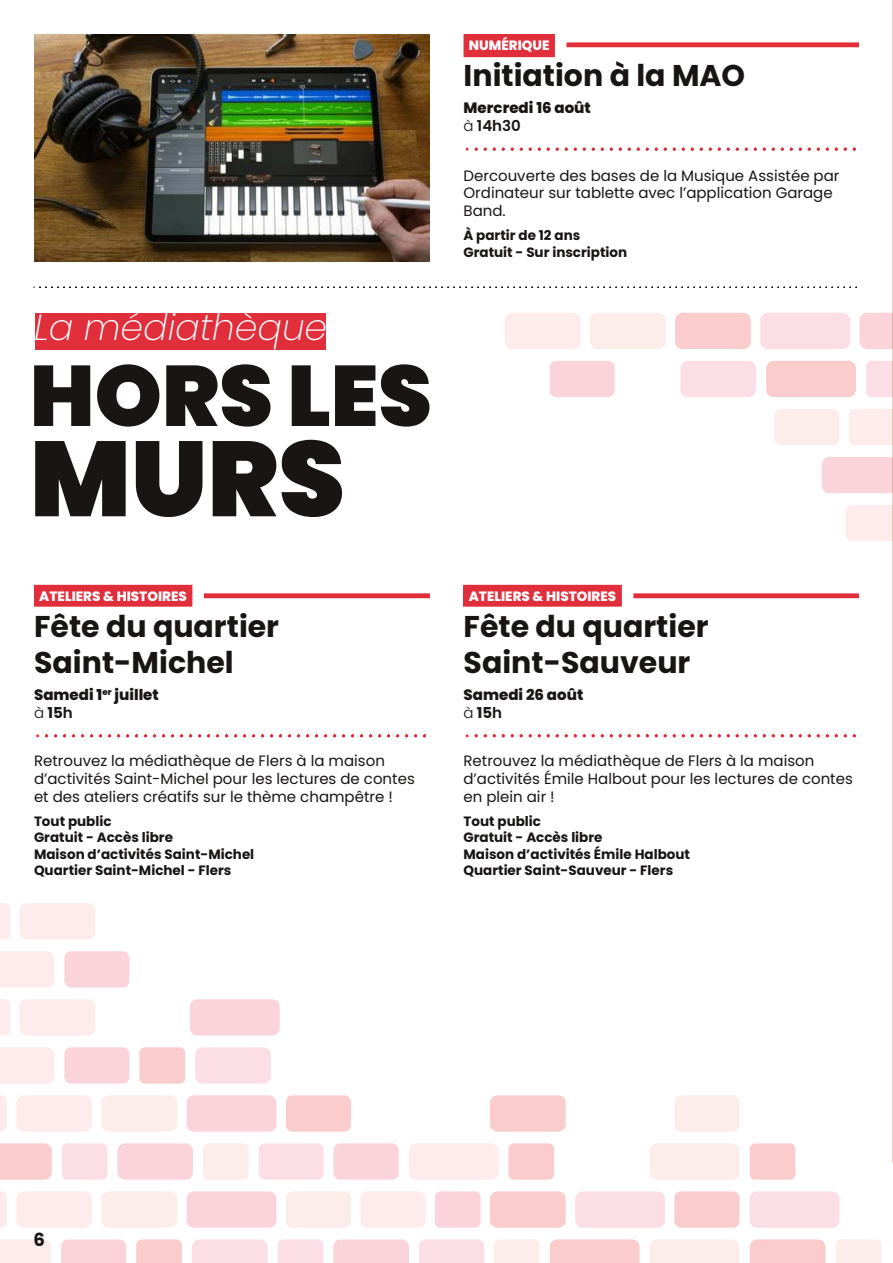
<style>
.page{position:relative;width:893px;height:1263px;background:#fff}
.page>*{position:absolute;margin:0;border:0;box-sizing:border-box;transform-origin:0 0}
.t1{font:900 106.2px "Poppins";color:#181514}
.t2{font:900 85.65px "Poppins";color:#181514}
.t3{font:italic 200 36.3px "Poppins";color:#fff}
.t4{font:700 30px/36px "Poppins";color:#181514}
.t5{font:700 18px "Poppins";color:#181514}
.t6{font:15px/18px "Poppins";color:#181514}
.t7{font:800 15px/18px "Poppins";color:#181514}
.t8{font:700 13.5px/16.6px "Poppins";color:#181514}
.t9{font:800 13.5px "Poppins";color:#fff}
.s1{font-weight:300}
.s2{font-weight:700}
.s3{font-weight:600}
</style>
<div class="page">
<div style="left:674px;top:1095px;width:65px;height:37px;background:#fdedea;border-radius:7px"></div>
<div style="left:259px;top:1143px;width:65px;height:37px;background:#fbdee6;border-radius:7px"></div>
<div style="left:286px;top:1095px;width:65px;height:37px;background:#facccb;border-radius:7px"></div>
<div style="left:334px;top:1143px;width:65px;height:37px;background:#fbd4db;border-radius:7px"></div>
<div style="left:203px;top:1143px;width:46px;height:37px;background:#fdedea;border-radius:6px"></div>
<div style="left:62px;top:1143px;width:45px;height:37px;background:#fbdee6;border-radius:6px"></div>
<div style="left:508px;top:1143px;width:46px;height:37px;background:#facccb;border-radius:6px"></div>
<div style="left:750px;top:1143px;width:45px;height:37px;background:#facccb;border-radius:6px"></div>
<svg style="left:0;top:1095px;width:7px;height:37px"></svg>
<div style="left:650px;top:1143px;width:89px;height:37px;background:#fdedea;border-radius:8px"></div>
<svg style="left:0;top:1143px;width:52px;height:37px;background:#facdcc"></svg>
<div style="left:187px;top:1095px;width:89px;height:37px;background:#fbd4db;border-radius:8px"></div>
<div style="left:409px;top:1143px;width:89px;height:37px;background:#fdeceb;border-radius:8px"></div>
<div style="left:101px;top:1095px;width:76px;height:37px;background:#fdedea;border-radius:8px"></div>
<div style="left:490px;top:1095px;width:76px;height:37px;background:#facccb;border-radius:8px"></div>
<div style="left:750px;top:1239px;width:75px;height:24px;background:#facccb"></div>
<div style="left:117px;top:1143px;width:76px;height:37px;background:#fbd4db;border-radius:8px"></div>
<div style="left:16px;top:1095px;width:76px;height:37px;background:#fdeceb;border-radius:8px"></div>
<div style="left:286px;top:1191px;width:65px;height:37px;background:#fdedea;border-radius:7px"></div>
<div style="left:419px;top:1239px;width:65px;height:24px;background:#fbdee6"></div>
<div style="left:674px;top:1191px;width:65px;height:37px;background:#facccb;border-radius:7px"></div>
<div style="left:61px;top:1239px;width:65px;height:24px;background:#fbd4db"></div>
<div style="left:360px;top:1191px;width:65px;height:37px;background:#fdeceb;border-radius:7px"></div>
<svg style="left:494px;top:1239px;width:46px;height:24px"></svg>
<svg style="left:836px;top:1239px;width:45px;height:24px"></svg>
<svg style="left:278px;top:1239px;width:45px;height:24px"></svg>
<svg style="left:136px;top:1239px;width:46px;height:24px"></svg>
<div style="left:435px;top:1191px;width:46px;height:37px;background:#fbd4db;border-radius:6px"></div>
<svg style="left:0;top:1191px;width:7px;height:37px"></svg>
<div style="left:650px;top:1239px;width:89px;height:24px;background:#fdedea"></div>
<div style="left:575px;top:1191px;width:90px;height:37px;background:#fbdee6;border-radius:8px"></div>
<div style="left:750px;top:1191px;width:90px;height:37px;background:#fbdee6;border-radius:8px"></div>
<div style="left:550px;top:1239px;width:90px;height:24px;background:#facccb"></div>
<div style="left:187px;top:1191px;width:89px;height:37px;background:#fbd4db;border-radius:8px"></div>
<svg style="left:0;top:1239px;width:51px;height:24px"></svg>
<div style="left:101px;top:1191px;width:76px;height:37px;background:#fdedea;border-radius:8px"></div>
<div style="left:192px;top:1239px;width:76px;height:24px;background:#fbdee6"></div>
<div style="left:490px;top:1191px;width:76px;height:37px;background:#facccb;border-radius:8px"></div>
<div style="left:333px;top:1239px;width:76px;height:24px;background:#fbd4db"></div>
<div style="left:16px;top:1191px;width:76px;height:37px;background:#fdeceb;border-radius:8px"></div>
<div style="left:64px;top:1047px;width:65px;height:36px;background:#fbd4db;border-radius:7px"></div>
<div style="left:139px;top:1047px;width:46px;height:36px;background:#facccb;border-radius:6px"></div>
<svg style="left:0;top:999px;width:10px;height:36px"></svg>
<div style="left:190px;top:999px;width:90px;height:36px;background:#fbd4db;border-radius:8px"></div>
<div style="left:0;top:1047px;width:54px;height:36px;background:#fdeceb"></div>
<div style="left:195px;top:1047px;width:76px;height:36px;background:#fbdee6;border-radius:8px"></div>
<div style="left:20px;top:999px;width:75px;height:36px;background:#fdeceb;border-radius:8px"></div>
<div style="left:64px;top:951px;width:65px;height:36px;background:#fbd4db;border-radius:7px"></div>
<svg style="left:0;top:903px;width:10px;height:36px"></svg>
<div style="left:0;top:951px;width:54px;height:36px;background:#fdeceb"></div>
<div style="left:20px;top:903px;width:75px;height:36px;background:#fdeceb;border-radius:8px"></div>
<div style="left:846px;top:505px;width:46px;height:36px;background:#fdeceb"></div>
<div style="left:774px;top:409px;width:65px;height:36px;background:#fdedea;border-radius:7px"></div>
<div style="left:849px;top:409px;width:43px;height:36px;background:#fdeceb"></div>
<div style="left:822px;top:457px;width:70px;height:36px;background:#fbd4db"></div>
<div style="left:550px;top:361px;width:65px;height:36px;background:#fbd4db;border-radius:7px"></div>
<svg style="left:866px;top:361px;width:26px;height:36px"></svg>
<div style="left:760px;top:313px;width:90px;height:36px;background:#fbdee6;border-radius:8px"></div>
<div style="left:766px;top:361px;width:90px;height:36px;background:#facccb;border-radius:8px"></div>
<svg style="left:859px;top:313px;width:33px;height:36px"></svg>
<div style="left:590px;top:313px;width:76px;height:36px;background:#fdedea;border-radius:8px"></div>
<div style="left:680px;top:361px;width:76px;height:36px;background:#fbdee6;border-radius:8px"></div>
<div style="left:675px;top:313px;width:76px;height:36px;background:#facccb;border-radius:8px"></div>
<div style="left:505px;top:313px;width:75px;height:36px;background:#fdeceb;border-radius:8px"></div>
<img style="left:892px;top:0;width:1px;height:1163px">
<svg style="left:38px;top:734px;width:388px;height:3px"></svg>
<div style="left:34px;top:585px;width:158px;height:22px;background:#e02e3b"></div>
<div style="left:204px;top:593px;width:225px;height:5px;background:#e02e3b"></div>
<svg style="left:467px;top:734px;width:389px;height:3px"></svg>
<div style="left:463px;top:585px;width:159px;height:22px;background:#e02e3b"></div>
<div style="left:633px;top:593px;width:226px;height:5px;background:#e02e3b"></div>
<svg style="left:34px;top:286px;width:823px;height:2px"></svg>
<div style="left:35px;top:313px;width:291px;height:36px;background:#e02e3b"></div>
<img style="left:34px;top:34px;width:395px;height:228px">
<svg style="left:467px;top:148px;width:389px;height:3px"></svg>
<div style="left:464px;top:34px;width:91px;height:23px;background:#e02e3b"></div>
<div style="left:566px;top:42px;width:293px;height:5px;background:#e02e3b"></div>
<h3 class="t3" style="left:34px;top:307px;width:295px">La médiathèque</h3>
<h2 class="t2" style="left:30px;top:346px;width:403px">HORS LES</h2>
<h1 class="t1" style="left:30px;top:417px;width:317px">MURS</h1>
<p class="t9" style="left:39px;top:588px;width:149px">ATELIERS &amp; HISTOIRES</p>
<h3 class="t4" style="left:34px;top:609px;width:247px">Fête du quartier<br>Saint-Michel</h3>
<p class="t7" style="left:34px;top:686px;width:126px">Samedi 1<sup>er</sup> juillet <span class="s1">à</span> <span class="s2">15</span><span class="s3">h</span></p>
<p class="t6" style="left:34px;top:751px;width:382px">Retrouvez la médiathèque de Flers à la maison d’activités Saint-Michel pour les lectures de contes et des ateliers créatifs sur le thème champêtre !</p>
<p class="t8" style="left:34px;top:812px;width:222px">Tout public<br>Gratuit - Accès libre<br>Maison d’activités Saint-Michel<br>Quartier Saint-Michel - Flers</p>
<p class="t9" style="left:469px;top:37px;width:82px">NUMÉRIQUE</p>
<h3 class="t4" style="left:464px;top:58px;width:283px">Initiation à la MAO</h3>
<p class="t7" style="left:464px;top:99px;width:129px">Mercredi 16 août <span class="s1">à</span> <span class="s3">14h30</span></p>
<p class="t6" style="left:463px;top:166px;width:377px">Dercouverte des bases de la Musique Assistée par<br>Ordinateur sur tablette avec l’application Garage<br>Band.</p>
<p class="t8" style="left:463px;top:227px;width:165px">À partir de 12 ans<br>Gratuit - Sur inscription</p>
<p class="t9" style="left:469px;top:588px;width:149px">ATELIERS &amp; HISTOIRES</p>
<h3 class="t4" style="left:464px;top:609px;width:247px">Fête du quartier<br>Saint-Sauveur</h3>
<p class="t7" style="left:464px;top:686px;width:121px">Samedi 26 août <span class="s1">à</span> <span class="s2">15</span><span class="s3">h</span></p>
<p class="t6" style="left:463px;top:751px;width:391px">Retrouvez la médiathèque de Flers à la maison d’activités Émile Halbout pour les lectures de contes en plein air !</p>
<p class="t8" style="left:463px;top:812px;width:228px">Tout public<br>Gratuit - Accès libre<br>Maison d’activités Émile Halbout<br>Quartier Saint-Sauveur - Flers</p>
<p class="t5" style="left:34px;top:1229px;width:13px">6</p>
</div>
